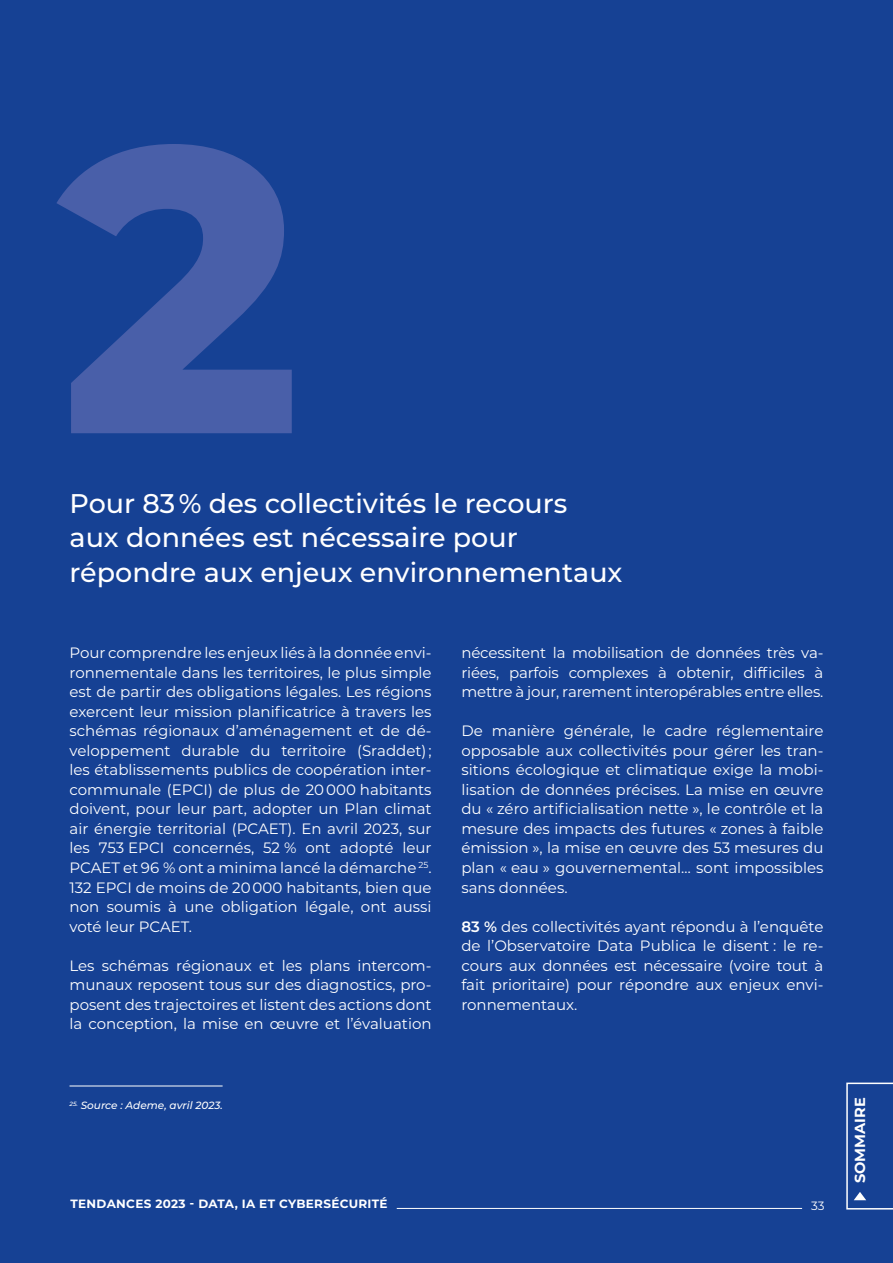
<style>
.page{position:relative;width:893px;height:1263px;background:#164194}
.page>*{position:absolute;margin:0;border:0;box-sizing:border-box;transform-origin:0 0}
.t1{font:800 405px "Montserrat";color:#495fa9}
.t2{font:500 27px/34.5px "Montserrat";color:#fff}
.t3{font:15px/19.5px "Montserrat";color:#fff;text-align:justify}
.t4{font:700 14.55px "Montserrat";color:#fff}
.t5{font:700 12px "Montserrat";letter-spacing:.025em;color:#fff}
.t6{font:12px "Montserrat";color:#fff}
.t7{font:italic 500 10.5px "Montserrat";color:#fff}
.s1{font-weight:600}
</style>
<div class="page">
<hr style="left:70px;top:1085px;width:153px;height:1px;background:#fff">
<hr style="left:397px;top:1208px;width:405px;height:1px;background:#fff">
<svg style="left:846px;top:1082px;width:47px;height:127px"></svg>
<h1 class="t1" style="left:59px;top:-7px;width:244px">2</h1>
<h2 class="t2" style="left:70px;top:485px;width:554px">Pour 83 % des collectivités le recours aux données est nécessaire pour répondre aux enjeux environnementaux</h2>
<p class="t3" style="left:70px;top:643px;width:364px">Pour comprendre les enjeux liés à la donnée envi&shy;ronnementale dans les territoires, le plus simple est de partir des obligations légales. Les régions exercent leur mission planificatrice à travers les schémas régionaux d’aménagement et de dé&shy;veloppement durable du territoire (Sraddet) ; les établissements publics de coopération inter&shy;communale (EPCI) de plus de 20 000 habitants doivent, pour leur part, adopter un Plan climat air énergie territorial (PCAET). En avril 2023, sur les 753 EPCI concernés, 52 % ont adopté leur PCAET et 96 % ont a minima lancé la démarche <sup>25</sup>.<br>132 EPCI de moins de 20 000 habitants, bien que non soumis à une obligation légale, ont aussi voté leur PCAET.</p>
<p class="t3" style="left:70px;top:955px;width:364px">Les schémas régionaux et les plans intercom&shy;munaux reposent tous sur des diagnostics, pro&shy;posent des trajectoires et listent des actions dont la conception, la mise en œuvre et l’évaluation</p>
<p class="t7" style="left:70px;top:1098px;width:155px"><sup>25.</sup> Source : Ademe, avril 2023.</p>
<p class="t3" style="left:461px;top:643px;width:364px">nécessitent la mobilisation de données très va&shy;riées, parfois complexes à obtenir, difficiles à mettre à jour, rarement interopérables entre elles.</p>
<p class="t3" style="left:461px;top:721px;width:364px">De manière générale, le cadre réglementaire opposable aux collectivités pour gérer les tran&shy;sitions écologique et climatique exige la mobi&shy;lisation de données précises. La mise en œuvre du « zéro artificialisation nette », le contrôle et la mesure des impacts des futures « zones à faible émission », la mise en œuvre des 53 mesures du plan « eau » gouvernemental… sont impossibles sans données.</p>
<p class="t3" style="left:461px;top:916px;width:364px"><span class="s1">83 %</span> des collectivités ayant répondu à l’enquête de l’Observatoire Data Publica le disent : le re&shy;cours aux données est nécessaire (voire tout à fait prioritaire) pour répondre aux enjeux envi&shy;ronnementaux.</p>
<p class="t5" style="left:71px;top:1195px;width:318px">TENDANCES 2023 - DATA, IA ET CYBERSÉCURITÉ</p>
<p class="t6" style="left:811px;top:1197px;width:15px">33</p>
<p class="t4" style="left:849px;top:1183px;width:87px;rotate:-90deg">SOMMAIRE</p>
</div>
